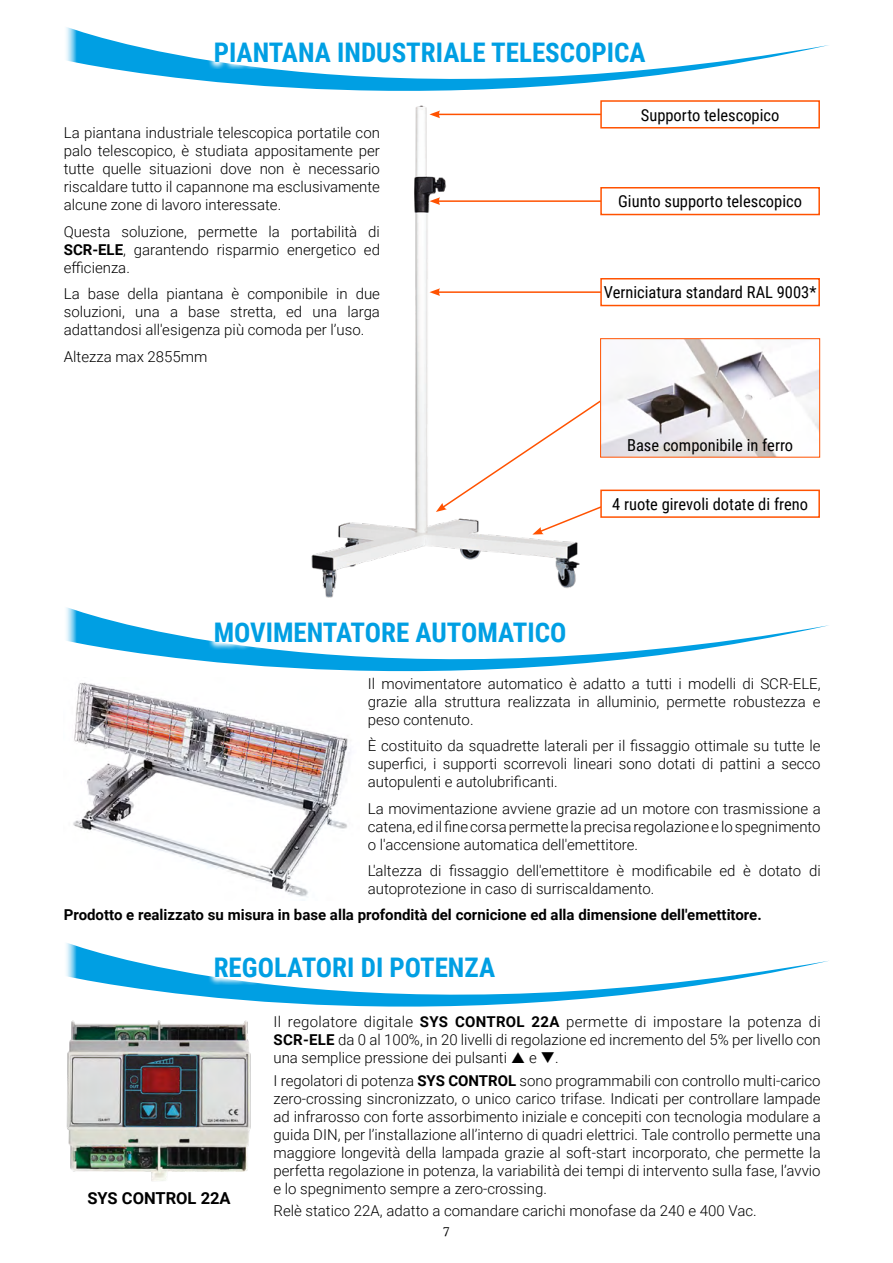
<style>
.page{position:relative;width:893px;height:1263px;background:#fff}
.page>*{position:absolute;margin:0;border:0;box-sizing:border-box;transform-origin:0 0}
.t1{font:700 27px "Roboto Condensed";color:#009fe3}
.t2{font:16.5px "Roboto Condensed";color:#000}
.t3{font:700 16.5px "Roboto";color:#000}
.t4{font:300 15px/18px "Roboto";color:#000;text-align:justify}
.t5{font:700 15px "Roboto";color:#000}
.t6{font:300 12px "Souvenir Std";color:#000}
.s1{font-weight:700}
</style>
<div class="page">
<img style="left:73px;top:682px;width:277px;height:215px">
<img style="left:311px;top:105px;width:277px;height:493px">
<img style="left:66px;top:1020px;width:185px;height:161px">
<hr style="left:438px;top:291px;width:167px;height:2px;background:#ff5200">
<svg style="left:429px;top:288px;width:11px;height:8px"></svg>
<hr style="left:438px;top:200px;width:167px;height:2px;background:#ff5200">
<svg style="left:429px;top:197px;width:11px;height:8px"></svg>
<hr style="left:438px;top:114px;width:167px;height:1px;background:#ff5200">
<svg style="left:429px;top:111px;width:11px;height:7px"></svg>
<svg style="left:436px;top:338px;width:384px;height:196px"></svg>
<div style="left:601px;top:490px;width:218px;height:27px;background:#fff"></div>
<div style="left:600px;top:490px;width:220px;height:28px;border:2px solid #ff5200"></div>
<div style="left:601px;top:279px;width:218px;height:26px;background:#fff"></div>
<div style="left:600px;top:278px;width:220px;height:28px;border:2px solid #ff5200"></div>
<div style="left:601px;top:188px;width:218px;height:26px;background:#fff"></div>
<div style="left:600px;top:187px;width:220px;height:28px;border:2px solid #ff5200"></div>
<div style="left:601px;top:101px;width:218px;height:27px;background:#fff"></div>
<div style="left:600px;top:100px;width:220px;height:29px;border:2px solid #ff5200"></div>
<svg style="left:66px;top:27px;width:763px;height:64px"></svg>
<svg style="left:66px;top:607px;width:763px;height:65px"></svg>
<svg style="left:66px;top:943px;width:763px;height:64px"></svg>
<div style="left:208px;top:35px;width:445px;height:34px;background:#fff"></div>
<div style="left:208px;top:615px;width:366px;height:34px;background:#fff"></div>
<div style="left:208px;top:950px;width:294px;height:35px;background:#fff"></div>
<h1 class="t1" style="left:214px;top:33px;width:434px">PIANTANA INDUSTRIALE TELESCOPICA</h1>
<p class="t4" style="left:64px;top:123px;width:318px">La piantana industriale telescopica portatile con palo telescopico, è studiata appositamente per tutte quelle situazioni dove non è necessario riscaldare tutto il capannone ma esclusivamente alcune zone di lavoro interessate.</p>
<p class="t4" style="left:64px;top:222px;width:318px">Questa soluzione, permette la portabilità di <span class="s1">SCR-ELE</span>, garantendo risparmio energetico ed efficienza.</p>
<p class="t4" style="left:64px;top:284px;width:318px">La base della piantana è componibile in due soluzioni, una a base stretta, ed una larga adattandosi all'esigenza più comoda per l’uso.</p>
<p class="t4" style="left:64px;top:347px;width:145px">Altezza max 2855mm</p>
<p class="t2" style="left:641px;top:103px;width:140px">Supporto telescopico</p>
<p class="t2" style="left:618px;top:190px;width:185px">Giunto supporto telescopico</p>
<p class="t2" style="left:604px;top:281px;width:214px">Verniciatura standard RAL 9003*</p>
<p class="t2" style="left:627px;top:434px;width:168px">Base componibile in ferro</p>
<p class="t2" style="left:612px;top:492px;width:197px">4 ruote girevoli dotate di freno</p>
<h1 class="t1" style="left:214px;top:613px;width:354px">MOVIMENTATORE AUTOMATICO</h1>
<p class="t4" style="left:368px;top:674px;width:454px">Il movimentatore automatico è adatto a tutti i modelli di SCR-ELE, grazie alla struttura realizzata in alluminio, permette robustezza e peso contenuto.</p>
<p class="t4" style="left:368px;top:736px;width:454px">È costituito da squadrette laterali per il fissaggio ottimale su tutte le superfici, i supporti scorrevoli lineari sono dotati di pattini a secco autopulenti e autolubrificanti.</p>
<p class="t4" style="left:368px;top:799px;width:454px">La movimentazione avviene grazie ad un motore con trasmissione a catena, ed il fine corsa permette la precisa regolazione e lo spegnimento o l'accensione automatica dell'emettitore.</p>
<p class="t4" style="left:368px;top:861px;width:454px">L'altezza di fissaggio dell'emettitore è modificabile ed è dotato di autoprotezione in caso di surriscaldamento.</p>
<p class="t5" style="left:64px;top:904px;width:699px">Prodotto e realizzato su misura in base alla profondità del cornicione ed alla dimensione dell'emettitore.</p>
<h1 class="t1" style="left:214px;top:949px;width:283px">REGOLATORI DI POTENZA</h1>
<p class="t3" style="left:87px;top:1187px;width:145px">SYS CONTROL 22A</p>
<p class="t4" style="left:273px;top:1012px;width:549px">Il regolatore digitale <span class="s1">SYS CONTROL 22A</span> permette di impostare la potenza di <span class="s1">SCR-ELE</span> da 0 al 100%, in 20 livelli di regolazione ed incremento del 5% per livello con una semplice pressione dei pulsanti</p>
<p class="t4" style="left:273px;top:1046px;width:549px;line-height:22.2px;text-align:center">e ❑.<br>I regolatori di potenza <span class="s1">SYS CONTROL</span> sono programmabili con controllo multi-carico</p>
<p class="t4" style="left:273px;top:1089px;width:549px">zero-crossing sincronizzato, o unico carico trifase. Indicati per controllare lampade ad infrarosso con forte assorbimento iniziale e concepiti con tecnologia modulare a guida DIN, per l’installazione all’interno di quadri elettrici. Tale controllo permette una maggiore longevità della lampada grazie al soft-start incorporato, che permette la perfetta regolazione in potenza, la variabilità dei tempi di intervento sulla fase, l’avvio e lo spegnimento sempre a zero-crossing.</p>
<p class="t4" style="left:273px;top:1201px;width:485px">Relè statico 22A, adatto a comandare carichi monofase da 240 e 400 Vac.</p>
<p class="t6" style="left:443px;top:1224px;width:9px">7</p>
</div>
